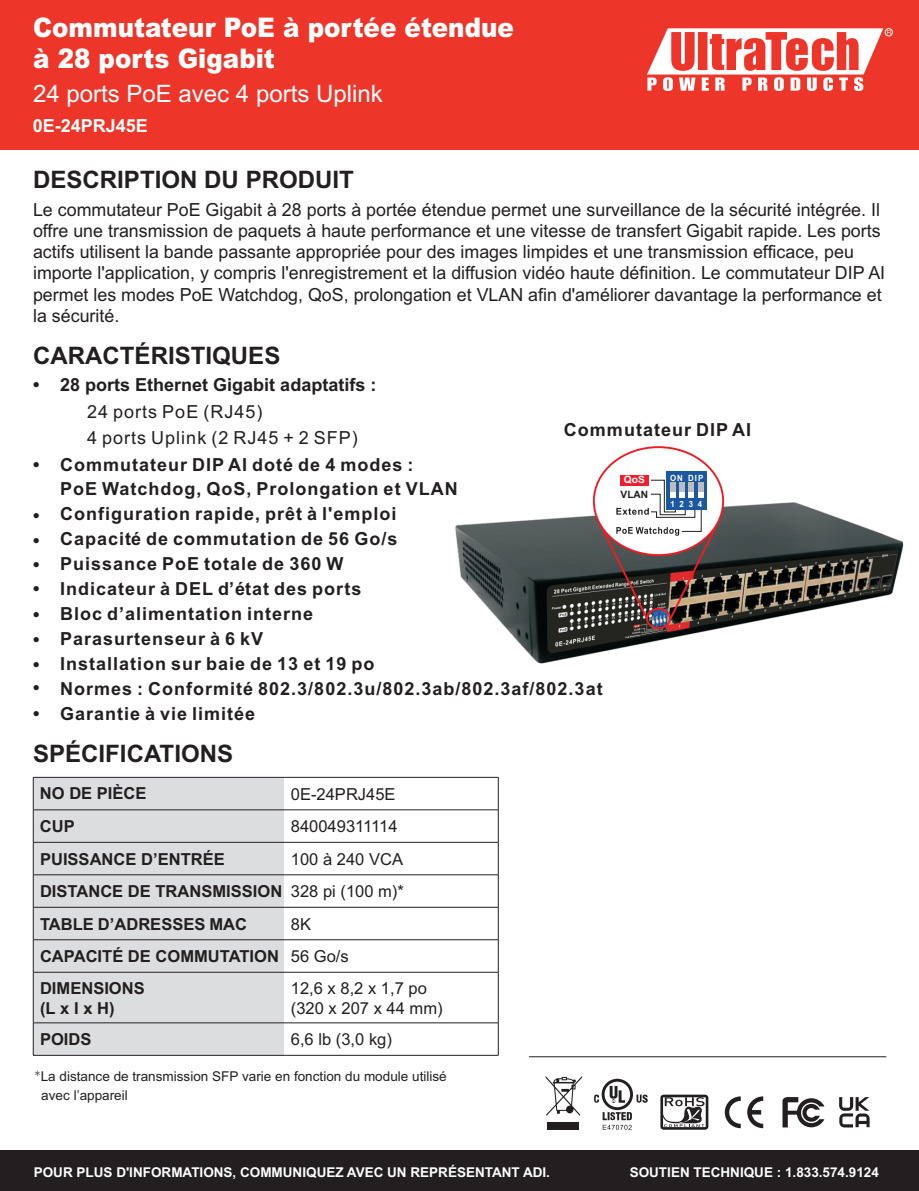
<style>
.page{position:relative;width:919px;height:1191px;background:#fff}
.page>*{position:absolute;margin:0;border:0;box-sizing:border-box;transform-origin:0 0}
.t1{font:900 27px/31.3px "Arial";color:#fff;scale:.91 1}
.t2{font:700 24px "Arial";color:#231f20}
.t3{font:24px "Arial";color:#fff}
.t4{font:18px/21.3px "Arial";color:#231f20}
.t5{font:700 18px/24.9px "Arial";letter-spacing:.055em;color:#231f20}
.t6{font:18px/26.4px "Arial";letter-spacing:.055em;color:#231f20}
.t7{font:700 18px "Arial";color:#231f20}
.t8{font:700 18px "Arial";color:#fff}
.t9{font:700 16.5px/32.4px "Arial";color:#231f20;text-align:justify}
.t10{font:16.5px/19.8px "Arial";color:#231f20}
.t11{font:700 13.5px "Arial";color:#fff}
.t12{font:13.5px/19px "Arial";color:#231f20}
.t13{font:700 10.2px "Arial";color:#231f20}
.t14{font:700 10.2px "Arial";color:#fff}
.t15{font:700 8.55px "Arial";letter-spacing:.37em;color:#fff;scale:.92 1}
.s1{font-weight:400}
.s2{font-family:"Adobe Fangsong Std"}
</style>
<div class="page">
<div style="left:0;top:0;width:918px;height:149px;background:#ee3529"></div>
<div style="left:0;top:1150px;width:918px;height:41px;background:#231f20"></div>
<svg style="left:647px;top:28px;width:243px;height:63px"></svg>
<div style="left:884px;top:28px;width:8px;height:8px;border:1px solid #fff;border-radius:50%"></div>
<hr style="left:529px;top:1056px;width:357px;height:1px;background:#231f20">
<div style="left:34px;top:778px;width:250px;height:277px;background:#dcdddf"></div>
<hr style="left:33px;top:777px;width:251px;height:1px;background:#231f20">
<hr style="left:33px;top:777px;width:1px;height:32px;background:#231f20">
<hr style="left:284px;top:777px;width:214px;height:1px;background:#231f20">
<hr style="left:498px;top:777px;width:1px;height:32px;background:#231f20">
<hr style="left:33px;top:809px;width:251px;height:1px;background:#231f20">
<hr style="left:33px;top:810px;width:1px;height:32px;background:#231f20">
<hr style="left:284px;top:809px;width:214px;height:1px;background:#231f20">
<hr style="left:498px;top:810px;width:1px;height:32px;background:#231f20">
<hr style="left:33px;top:842px;width:251px;height:1px;background:#231f20">
<hr style="left:33px;top:842px;width:1px;height:32px;background:#231f20">
<hr style="left:284px;top:842px;width:214px;height:1px;background:#231f20">
<hr style="left:498px;top:842px;width:1px;height:32px;background:#231f20">
<hr style="left:33px;top:874px;width:251px;height:1px;background:#231f20">
<hr style="left:33px;top:875px;width:1px;height:32px;background:#231f20">
<hr style="left:284px;top:874px;width:214px;height:1px;background:#231f20">
<hr style="left:498px;top:875px;width:1px;height:32px;background:#231f20">
<hr style="left:33px;top:907px;width:251px;height:1px;background:#231f20">
<hr style="left:33px;top:907px;width:1px;height:32px;background:#231f20">
<hr style="left:284px;top:907px;width:214px;height:1px;background:#231f20">
<hr style="left:498px;top:907px;width:1px;height:32px;background:#231f20">
<hr style="left:33px;top:939px;width:251px;height:1px;background:#231f20">
<hr style="left:33px;top:940px;width:1px;height:32px;background:#231f20">
<hr style="left:284px;top:939px;width:214px;height:1px;background:#231f20">
<hr style="left:498px;top:940px;width:1px;height:32px;background:#231f20">
<hr style="left:33px;top:972px;width:251px;height:1px;background:#231f20">
<hr style="left:33px;top:972px;width:1px;height:50px;background:#231f20">
<hr style="left:284px;top:972px;width:214px;height:1px;background:#231f20">
<hr style="left:498px;top:972px;width:1px;height:50px;background:#231f20">
<hr style="left:33px;top:1022px;width:251px;height:1px;background:#231f20">
<hr style="left:33px;top:1023px;width:1px;height:32px;background:#231f20">
<hr style="left:284px;top:1022px;width:214px;height:1px;background:#231f20">
<hr style="left:498px;top:1023px;width:1px;height:32px;background:#231f20">
<hr style="left:33px;top:1055px;width:251px;height:1px;background:#231f20">
<hr style="left:284px;top:1055px;width:214px;height:1px;background:#231f20">
<div style="left:547px;top:1122px;width:32px;height:7px;background:#231f20"></div>
<svg style="left:545px;top:1076px;width:37px;height:39px"></svg>
<svg style="left:660px;top:1094px;width:48px;height:35px"></svg>
<svg style="left:724px;top:1096px;width:39px;height:32px"></svg>
<svg style="left:782px;top:1097px;width:42px;height:30px"></svg>
<svg style="left:839px;top:1097px;width:30px;height:30px"></svg>
<svg style="left:594px;top:1078px;width:53px;height:51px"></svg>
<img style="left:455px;top:502px;width:449px;height:162px">
<div style="left:646px;top:608px;width:25px;height:21px;border:2px solid #ee1d23;border-radius:50%"></div>
<div style="left:620px;top:475px;width:28px;height:10px;background:#ee1f2a"></div>
<div style="left:666px;top:471px;width:41px;height:39px;background:#1a589f"></div>
<svg style="left:577px;top:479px;width:173px;height:145px"></svg>
<div style="left:593px;top:446px;width:131px;height:110px;border:2px solid #ee1d23;border-radius:50%"></div>
<h1 class="t1" style="left:33px;top:14px;width:530px">Commutateur PoE à portée étendue à 28 ports Gigabit</h1>
<h2 class="t3" style="left:33px;top:84px;width:351px">24 ports PoE avec 4 ports Uplink</h2>
<p class="t8" style="left:33px;top:119px;width:117px">0E-24PRJ45E</p>
<h2 class="t2" style="left:33px;top:170px;width:322px">DESCRIPTION DU PRODUIT</h2>
<p class="t4" style="left:33px;top:200px;width:853px">Le commutateur PoE Gigabit à 28 ports à portée étendue permet une surveillance de la sécurité intégrée. Il offre une transmission de paquets à haute performance et une vitesse de transfert Gigabit rapide. Les ports actifs utilisent la bande passante appropriée pour des images limpides et une transmission efficace, peu importe l'application, y compris l'enregistrement et la diffusion vidéo haute définition. Le commutateur DIP AI permet les modes PoE Watchdog, QoS, prolongation et VLAN afin d'améliorer davantage la performance et la sécurité.</p>
<h2 class="t2" style="left:33px;top:346px;width:249px">CARACTÉRISTIQUES</h2>
<p class="t7" style="left:33px;top:378px;width:345px">• 28 ports Ethernet Gigabit adaptatifs :</p>
<p class="t6" style="left:87px;top:400px;width:272px">24 ports PoE (RJ45)<br>4 ports Uplink (2 RJ45 + 2 SFP)</p>
<p class="t5" style="left:60px;top:453px;width:399px;text-indent:-27px">• Commutateur DIP AI doté de 4 modes :<br>PoE Watchdog, QoS, Prolongation et VLAN<br>Configuration rapide, prêt à l'emploi</p>
<p class="t5" style="left:33px;top:504px;width:8px">• •</p>
<p class="t5" style="left:60px;top:528px;width:339px">Capacité de commutation de 56 Go/s</p>
<p class="t5" style="left:564px;top:419px;width:189px">Commutateur DIP AI</p>
<p class="t14" style="left:624px;top:476px;width:22px">QoS</p>
<p class="t15" style="left:670px;top:474px;width:38px">ON DIP</p>
<p class="t13" style="left:620px;top:490px;width:29px">VLAN</p>
<p class="t15" style="left:670px;top:501px;width:36px">1234</p>
<p class="t5" style="left:33px;top:554px;width:8px">•</p>
<p class="t5" style="left:33px;top:578px;width:8px;line-height:25.3px;text-align:justify">• • •</p>
<p class="t5" style="left:33px;top:654px;width:8px">•</p>
<p class="t5" style="left:33px;top:677px;width:8px">•</p>
<p class="t5" style="left:33px;top:703px;width:8px">•</p>
<p class="t5" style="left:60px;top:553px;width:303px">Puissance PoE totale de 360 W<br>Indicateur à DEL d’état des ports<br>Bloc d’alimentation interne<br>Parasurtenseur à 6 kV</p>
<p class="t5" style="left:60px;top:678px;width:544px">Normes : Conformité 802.3/802.3u/802.3ab/802.3af/802.3at<br>Garantie à vie limitée</p>
<p class="t5" style="left:60px;top:653px;width:316px">Installation sur baie de 13 et 19 po</p>
<h2 class="t2" style="left:33px;top:744px;width:202px">SPÉCIFICATIONS</h2>
<p class="t9" style="left:40px;top:779px;width:108px">NO DE PIÈCE</p>
<p class="t10" style="left:291px;top:785px;width:106px">0E-24PRJ45E</p>
<p class="t9" style="left:40px;top:811px;width:36px">CUP</p>
<p class="t10" style="left:291px;top:818px;width:108px">840049311114</p>
<p class="t9" style="left:40px;top:844px;width:186px">PUISSANCE D’ENTRÉE</p>
<p class="t9" style="left:40px;top:844px;width:365px;text-indent:251px"><span class="s1">100 à 240 VCA </span>DISTANCE DE TRANSMISSION <span class="s1">328 pi (100 m)* </span>TABLE D’ADRESSES MAC</p>
<p class="t9" style="left:40px;top:909px;width:310px;text-align:left;text-indent:251px"><span class="s1">8K<br></span>CAPACITÉ DE COMMUTATION <span class="s1">56 Go/s<br></span>DIMENSIONS</p>
<p class="t9" style="left:40px;top:993px;width:76px">(LxIxH)</p>
<p class="t10" style="left:291px;top:979px;width:153px">12,6 x 8,2 x 1,7 po (320 x 207 x 44 mm)</p>
<p class="t9" style="left:40px;top:1024px;width:53px">POIDS</p>
<p class="t10" style="left:291px;top:1031px;width:103px">6,6 lb (3,0 kg)</p>
<p class="t12" style="left:41px;top:1067px;width:407px;text-indent:-7px"><span class="s2">*</span>La distance de transmission SFP varie en fonction du module utilisé avec l’appareil</p>
<p class="t11" style="left:34px;top:1166px;width:517px">POUR PLUS D'INFORMATIONS, COMMUNIQUEZ AVEC UN REPRÉSENTANT ADI.</p>
<p class="t11" style="left:629px;top:1167px;width:251px">SOUTIEN TECHNIQUE : 1.833.574.9124</p>
</div>
